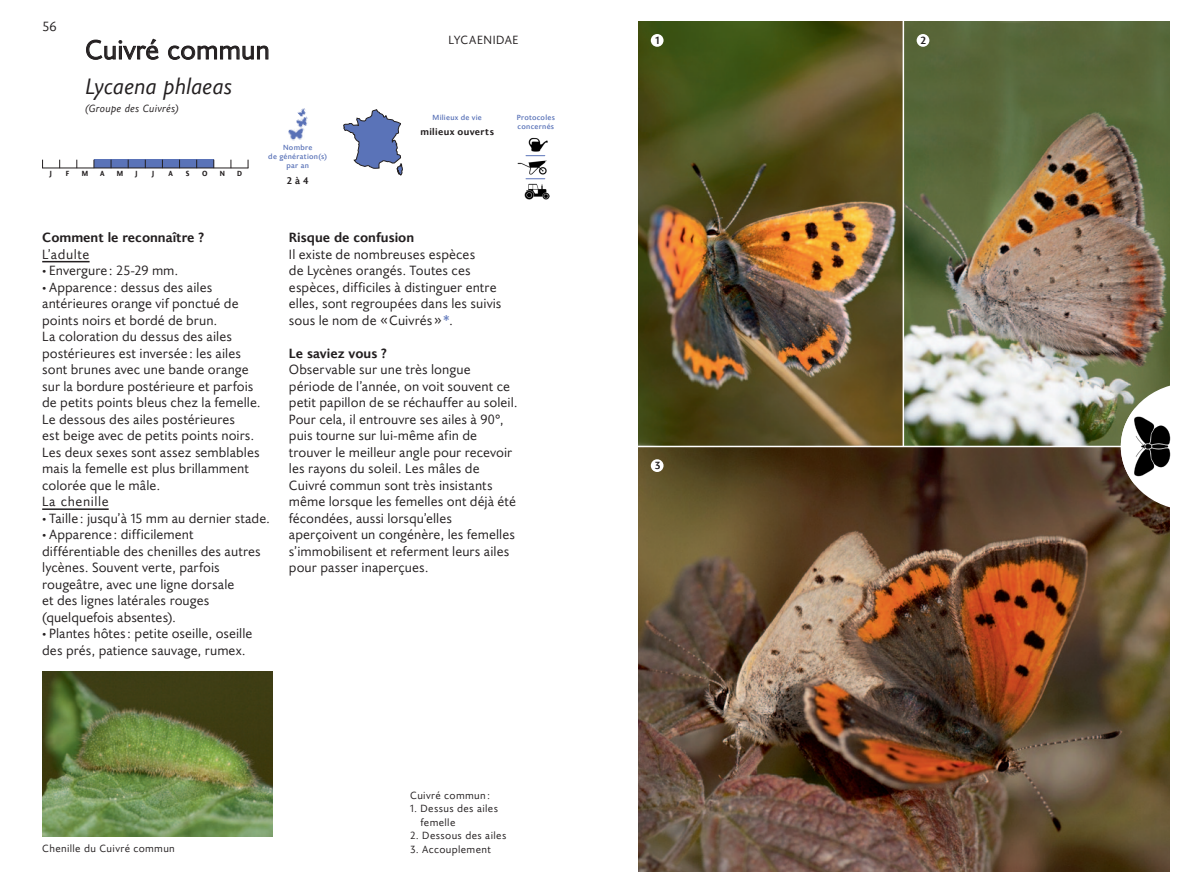
<style>
.page{position:relative;width:1191px;height:893px;background:#fff}
.page>*{position:absolute;margin:0;border:0;box-sizing:border-box;transform-origin:0 0}
._1_NOM_latin{font:27px "Joanna Sans Nova";color:#231f20}
._1_NOM_commun{font:italic 22.5px "Joanna Sans Nova";color:#231f20}
._3_TEXTE_9_11{font:13.5px/16.5px "Joanna Sans Nova";letter-spacing:.005em;color:#231f20}
._2_SOUS-TITRE{font:700 13.5px "Joanna Sans Nova";color:#231f20}
._2_Sous-titre_soulig{font:13.5px "Joanna Sans Nova";letter-spacing:.04em;color:#231f20}
._0_FAMILLE{font:12px "Joanna Sans Nova";letter-spacing:.05em;color:#231f20}
._4_LEGENDE_gauche{font:10.5px/13.5px "Joanna Sans Nova";letter-spacing:.03em;color:#231f20}
._4_LEGENDE_gauche-2{font:italic 10.5px "Joanna Sans Nova";letter-spacing:.03em;color:#231f20}
._5_CHIFFRE_dans_rond{font:700 10.5px "Joanna Sans Nova";color:#231f20}
._6_Légende_gras{font:700 9.75px "Joanna Sans Nova";letter-spacing:.035em;color:#231f20}
._4_LEGENDE_gauche-3{font:500 7.5px/9px "Joanna Sans Nova";letter-spacing:.035em;color:#5a73b8;text-align:center}
._3_TEXTE_9_11-2{font:800 7.5px "Joanna Sans Nova";color:#231f20;scale:.9 1}
.s1{font-size:10.5px}
.s2{font-weight:700;color:#6e84c1}
</style>
<div class="page">
<img style="left:288px;top:128px;width:16px;height:13px">
<svg style="left:296px;top:108px;width:12px;height:20px"></svg>
<img style="left:638px;top:21px;width:531px;height:851px">
<div style="left:651px;top:34px;width:12px;height:13px;background:#fff;border-radius:50%"></div>
<div style="left:651px;top:459px;width:12px;height:13px;background:#fff;border-radius:50%"></div>
<div style="left:916px;top:34px;width:13px;height:13px;background:#fff;border-radius:50%"></div>
<hr style="left:902px;top:0;width:2px;height:446px;background:#fff">
<hr style="left:595px;top:446px;width:596px;height:1px;background:#fff">
<svg style="left:1120px;top:383px;width:50px;height:127px"></svg>
<img style="left:1120px;top:409px;width:51px;height:75px">
<hr style="left:42px;top:261px;width:48px;height:1px;background:#231f20">
<hr style="left:42px;top:508px;width:67px;height:2px;background:#231f20">
<div style="left:94px;top:160px;width:120px;height:8px;background:#5a73b8"></div>
<hr style="left:42px;top:168px;width:206px;height:1px;background:#231f20">
<svg style="left:86px;top:39px;width:73px;height:21px"></svg>
<svg style="left:168px;top:45px;width:100px;height:15px"></svg>
<img style="left:43px;top:671px;width:229px;height:165px">
<svg style="left:343px;top:109px;width:60px;height:67px"></svg>
<img style="left:517px;top:160px;width:30px;height:15px">
<img style="left:525px;top:183px;width:24px;height:16px">
<img style="left:528px;top:137px;width:19px;height:15px">
<svg style="left:526px;top:155px;width:19px;height:1px"></svg>
<svg style="left:526px;top:178px;width:19px;height:1px"></svg>
<p class="_3_TEXTE_9_11" style="left:43px;top:18px;width:16px">56</p>
<p class="_1_NOM_latin" style="left:85px;top:31px;width:186px">Cuivré commun</p>
<p class="_1_NOM_commun" style="left:85px;top:70px;width:149px">Lycaena phlaeas</p>
<p class="_4_LEGENDE_gauche-2" style="left:85px;top:101px;width:95px">(Groupe des Cuivrés)</p>
<p class="_3_TEXTE_9_11-2" style="left:50px;top:168px;width:4px">J</p>
<p class="_3_TEXTE_9_11-2" style="left:66px;top:168px;width:5px">F</p>
<p class="_3_TEXTE_9_11-2" style="left:82px;top:168px;width:9px">M</p>
<p class="_3_TEXTE_9_11-2" style="left:100px;top:168px;width:6px">A</p>
<p class="_3_TEXTE_9_11-2" style="left:117px;top:168px;width:9px">M</p>
<p class="_3_TEXTE_9_11-2" style="left:135px;top:168px;width:4px">J</p>
<p class="_3_TEXTE_9_11-2" style="left:152px;top:168px;width:4px">J</p>
<p class="_3_TEXTE_9_11-2" style="left:168px;top:168px;width:6px">A</p>
<p class="_3_TEXTE_9_11-2" style="left:186px;top:168px;width:6px">S</p>
<p class="_3_TEXTE_9_11-2" style="left:202px;top:168px;width:8px">O</p>
<p class="_3_TEXTE_9_11-2" style="left:220px;top:168px;width:7px">N</p>
<p class="_3_TEXTE_9_11-2" style="left:237px;top:168px;width:7px">D</p>
<p class="_4_LEGENDE_gauche-3" style="left:268px;top:143px;width:60px">Nombre<br>de génération(s) par an</p>
<p class="_6_Légende_gras" style="left:287px;top:173px;width:23px">2 à 4</p>
<p class="_0_FAMILLE" style="left:448px;top:32px;width:72px">LYCAENIDAE</p>
<p class="_4_LEGENDE_gauche-3" style="left:432px;top:113px;width:51px">Milieux de vie</p>
<p class="_6_Légende_gras" style="left:420px;top:124px;width:75px">milieux ouverts</p>
<p class="_4_LEGENDE_gauche-3" style="left:517px;top:113px;width:40px;text-align:left">Protocoles concernés</p>
<p class="_2_SOUS-TITRE" style="left:42px;top:228px;width:163px">Comment le reconnaître ?</p>
<p class="_2_Sous-titre_soulig" style="left:42px;top:245px;width:49px">L’adulte</p>
<p class="_3_TEXTE_9_11" style="left:42px;top:262px;width:138px"><span class="s1">•</span> Envergure: 25-29 mm.</p>
<p class="_3_TEXTE_9_11" style="left:42px;top:278px;width:220px"><span class="s1">•</span> Apparence: dessus des ailes antérieures orange vif ponctué de points noirs et bordé de brun.<br>La coloration du dessus des ailes postérieures est inversée: les ailes sont brunes avec une bande orange sur la bordure postérieure et parfois de petits points bleus chez la femelle.<br>Le dessous des ailes postérieures<br>est beige avec de petits points noirs.<br>Les deux sexes sont assez semblables mais la femelle est plus brillamment colorée que le mâle.</p>
<p class="_2_Sous-titre_soulig" style="left:42px;top:492px;width:68px">La chenille</p>
<p class="_3_TEXTE_9_11" style="left:42px;top:509px;width:229px"><span class="s1">•</span> Taille: jusqu’à 15 mm au dernier stade.</p>
<p class="_3_TEXTE_9_11" style="left:42px;top:526px;width:220px"><span class="s1">•</span> Apparence: difficilement différentiable des chenilles des autres lycènes. Souvent verte, parfois rougeâtre, avec une ligne dorsale<br>et des lignes latérales rouges (quelquefois absentes).</p>
<p class="_3_TEXTE_9_11" style="left:42px;top:625px;width:212px"><span class="s1">•</span> Plantes hôtes: petite oseille, oseille des prés, patience sauvage, rumex.</p>
<p class="_2_SOUS-TITRE" style="left:289px;top:228px;width:127px">Risque de confusion</p>
<p class="_3_TEXTE_9_11" style="left:289px;top:245px;width:214px">Il existe de nombreuses espèces<br>de Lycènes orangés. Toutes ces espèces, difficiles à distinguer entre elles, sont regroupées dans les suivis sous le nom de «Cuivrés»<span class="s2">*</span>.</p>
<p class="_2_SOUS-TITRE" style="left:289px;top:343px;width:99px">Le saviez vous ?</p>
<p class="_3_TEXTE_9_11" style="left:289px;top:361px;width:230px">Observable sur une très longue période de l’année, on voit souvent ce petit papillon de se réchauffer au soleil.<br>Pour cela, il entrouvre ses ailes à 90°, puis tourne sur lui-même afin de trouver le meilleur angle pour recevoir les rayons du soleil. Les mâles de Cuivré commun sont très insistants même lorsque les femelles ont déjà été fécondées, aussi lorsqu’elles aperçoivent un congénère, les femelles s’immobilisent et referment leurs ailes pour passer inaperçues.</p>
<p class="_4_LEGENDE_gauche" style="left:42px;top:842px;width:134px">Chenille du Cuivré commun</p>
<p class="_4_LEGENDE_gauche" style="left:410px;top:788px;width:82px">Cuivré commun:</p>
<p class="_4_LEGENDE_gauche" style="left:420px;top:801px;width:79px;text-indent:-10px">1. Dessus des ailes femelle</p>
<p class="_4_LEGENDE_gauche" style="left:410px;top:828px;width:98px">2. Dessous des ailes</p>
<p class="_4_LEGENDE_gauche" style="left:410px;top:842px;width:82px">3. Accouplement</p>
<p class="_5_CHIFFRE_dans_rond" style="left:655px;top:32px;width:5px">1</p>
<p class="_5_CHIFFRE_dans_rond" style="left:654px;top:458px;width:7px">3</p>
<p class="_5_CHIFFRE_dans_rond" style="left:920px;top:32px;width:7px">2</p>
</div>
